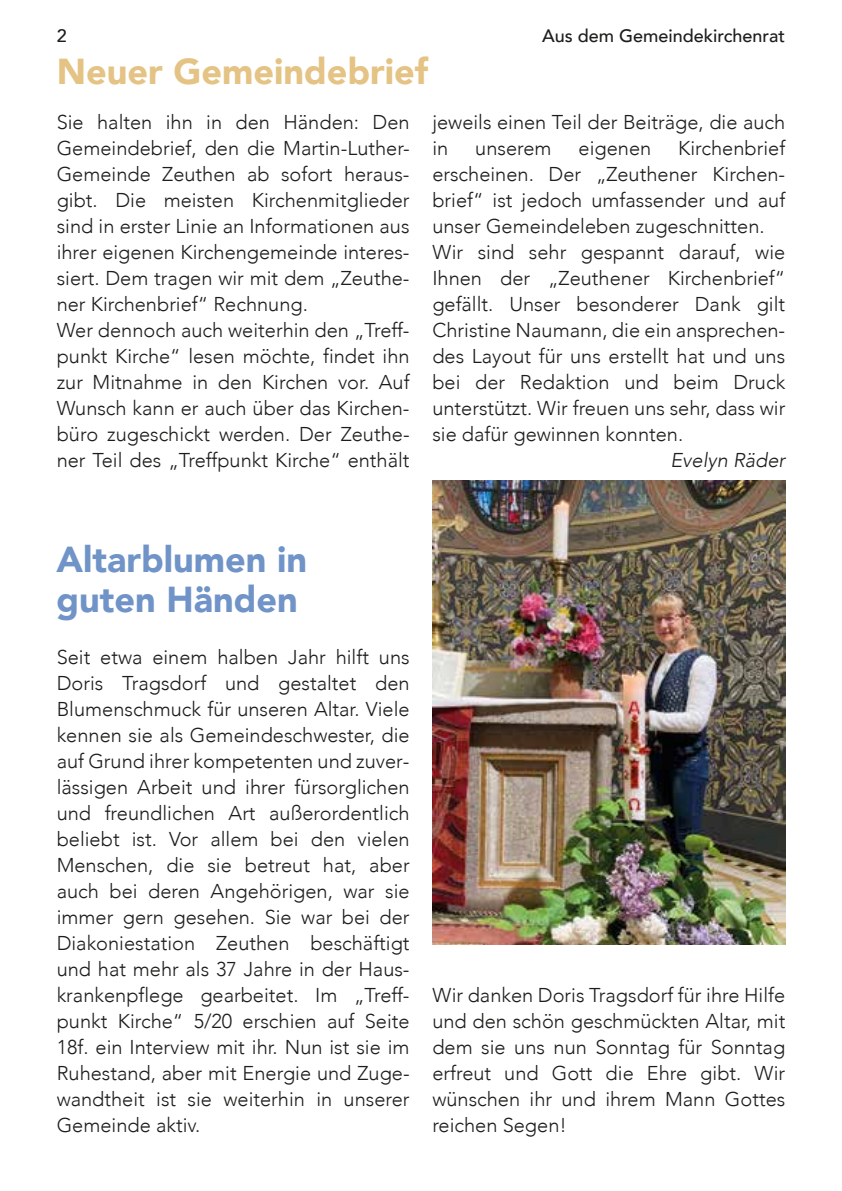
<style>
.page{position:relative;width:842px;height:1191px;background:#fff}
.page>*{position:absolute;margin:0;border:0;box-sizing:border-box;transform-origin:0 0}
.t1{font:900 36px/40px "Avenir";color:#7094c7}
.t2{font:900 36px "Avenir";color:#e4c384}
.t3{font:300 20px/26px "Avenir";color:#1d1d1b}
.t4{font:italic 300 20px "Avenir";color:#1d1d1b}
.t5{font:500 18px "Avenir";color:#1d1d1b}
</style>
<div class="page">
<img style="left:432px;top:480px;width:353px;height:464px">
<p class="t5" style="left:57px;top:20px;width:12px">2</p>
<h1 class="t2" style="left:57px;top:41px;width:373px">Neuer Gemeindebrief</h1>
<p class="t5" style="left:542px;top:20px;width:245px">Aus dem Gemeindekirchenrat</p>
<p class="t3" style="left:57px;top:109px;width:354px">Sie halten ihn in den Händen: Den Gemeindebrief, den die Martin-Luther-Gemeinde Zeuthen ab sofort heraus&shy;gibt. Die meisten Kirchenmitglieder sind in erster Linie an Informationen aus ihrer eigenen Kirchengemeinde interes&shy;siert. Dem tragen wir mit dem „Zeuthe&shy;ner Kirchenbrief“ Rechnung.<br>Wer dennoch auch weiterhin den „Treff&shy;punkt Kirche“ lesen möchte, findet ihn zur Mitnahme in den Kirchen vor. Auf Wunsch kann er auch über das Kirchen&shy;büro zugeschickt werden. Der Zeuthe&shy;ner Teil des „Treffpunkt Kirche“ enthält</p>
<p class="t3" style="left:432px;top:109px;width:354px">jeweils einen Teil der Beiträge, die auch in</p>
<p class="t3" style="left:432px;top:135px;width:354px;text-indent:246px">Kirchenbrief erscheinen. Der „Zeuthener Kirchen&shy;brief“ ist jedoch umfassender und auf unser Gemeindeleben zugeschnitten.<br>Wir sind sehr gespannt darauf, wie Ihnen der „Zeuthener Kirchenbrief“ gefällt. Unser besonderer Dank gilt Christine Naumann, die ein ansprechen&shy;des Layout für uns erstellt hat und uns bei der Redaktion und beim Druck unterstützt. Wir freuen uns sehr, dass wir sie dafür gewinnen konnten.</p>
<p class="t4" style="left:670px;top:448px;width:116px">Evelyn Räder</p>
<p class="t3" style="left:475px;top:135px;width:78px">unserem</p>
<p class="t3" style="left:579px;top:135px;width:74px">eigenen</p>
<h1 class="t1" style="left:56px;top:538px;width:252px">Altarblumen in guten Händen</h1>
<p class="t3" style="left:57px;top:644px;width:354px;text-align:justify">Seit etwa einem halben Jahr hilft uns Doris Tragsdorf und gestaltet den Blumenschmuck für unseren Altar. Viele kennen sie als Gemeindeschwester, die auf Grund ihrer kompetenten und zuver&shy;lässigen Arbeit und ihrer fürsorglichen und freundlichen Art außerordentlich beliebt ist. Vor allem bei den vielen Menschen, die sie betreut hat, aber auch bei deren Angehörigen, war sie immer gern gesehen. Sie war bei der Diakoniestation Zeuthen beschäftigt und hat mehr als 37 Jahre in der Haus&shy;krankenpflege gearbeitet. Im „Treff&shy;punkt Kirche“ 5/20 erschien auf Seite 18f. ein Interview mit ihr. Nun ist sie im Ruhestand, aber mit Energie und Zuge&shy;wandtheit ist sie weiterhin in unserer Gemeinde aktiv.</p>
<p class="t3" style="left:432px;top:982px;width:354px;text-align:justify">Wir danken Doris Tragsdorf für ihre Hilfe und den schön geschmückten Altar, mit dem sie uns nun Sonntag für Sonntag erfreut und Gott die Ehre gibt. Wir wünschen ihr und ihrem Mann Gottes reichen Segen!</p>
</div>
